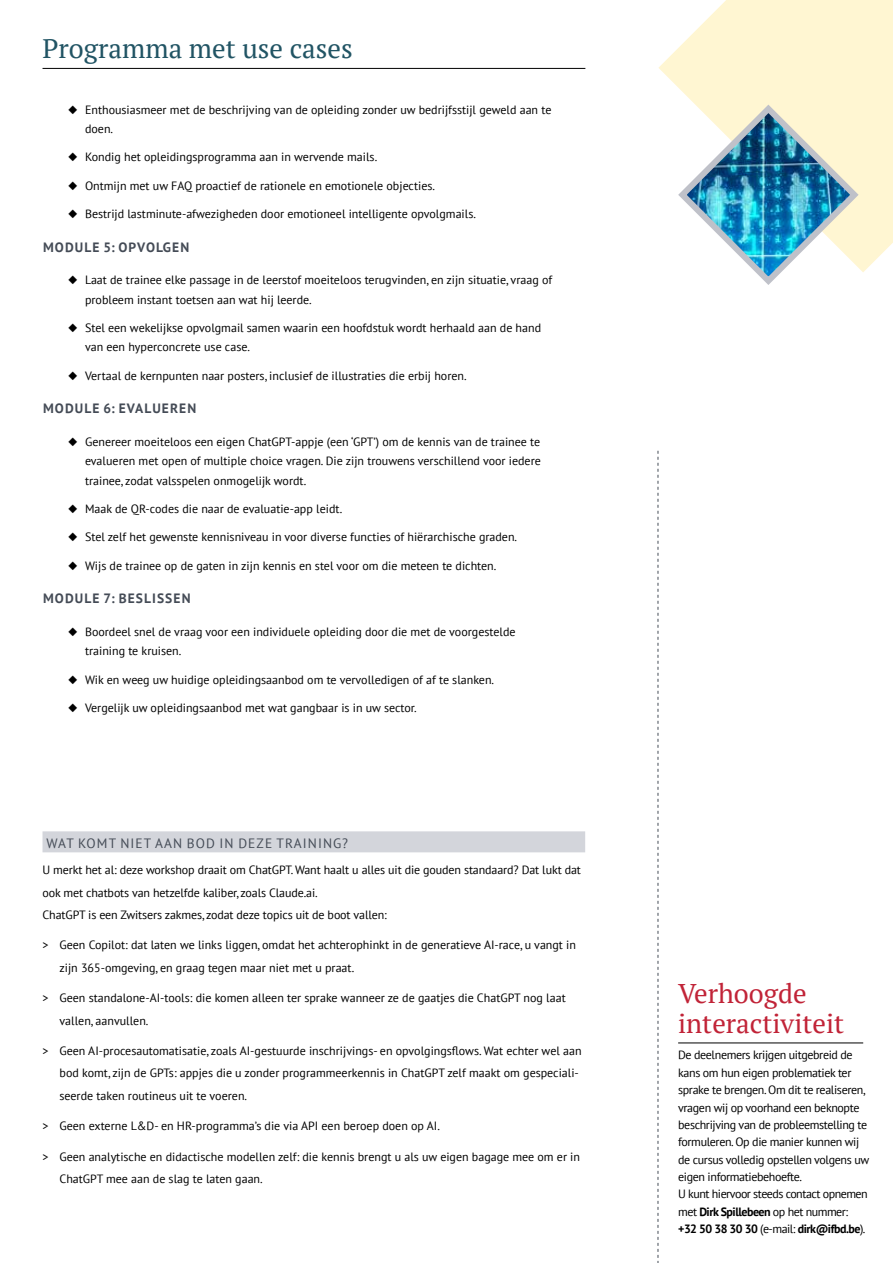
<style>
.page{position:relative;width:893px;height:1263px;background:#fff}
.page>*{position:absolute;margin:0;border:0;box-sizing:border-box;transform-origin:0 0}
.t1{font:27px/30px "PT Serif";color:#c12337}
.t2{font:27px "PT Serif";color:#215464}
.t3{font:700 13.5px "PT Sans";letter-spacing:.08em;color:#444b56}
.t4{font:13.5px "PT Sans";letter-spacing:.08em;color:#444b56}
.t5{font:12px/22.2px "PT Sans";color:#000}
.t6{font:12px/17.4px "PT Sans";letter-spacing:-.03em;color:#000}
.s1{font-weight:700}
</style>
<div class="page">
<svg style="left:658px;top:0;width:235px;height:272px;fill:#fff6d2"></svg>
<hr style="left:43px;top:68px;width:542px;height:1px;background:#000">
<svg style="left:658px;top:451px;width:1px;height:812px"></svg>
<hr style="left:678px;top:1042px;width:185px;height:1px;background:#000">
<img style="left:674px;top:100px;width:189px;height:185px">
<div style="left:43px;top:831px;width:542px;height:21px;background:#d3d5db"></div>
<h1 class="t2" style="left:43px;top:31px;width:312px">Programma met use cases</h1>
<p class="t5" style="left:85px;top:99px;width:468px;line-height:19.6px;text-indent:-17px">◆ Enthousiasmeer met de beschrijving van de opleiding zonder uw bedrijfsstijl geweld aan te doen.</p>
<p class="t5" style="left:68px;top:146px;width:311px">◆ Kondig het opleidingsprogramma aan in wervende mails.</p>
<p class="t5" style="left:68px;top:174px;width:368px">◆ Ontmijn met uw FAQ proactief de rationele en emotionele objecties.</p>
<p class="t5" style="left:68px;top:202px;width:409px">◆ Bestrijd lastminute-afwezigheden door emotioneel intelligente opvolgmails.</p>
<p class="t3" style="left:43px;top:238px;width:148px">MODULE 5: OPVOLGEN</p>
<p class="t5" style="left:85px;top:270px;width:469px;line-height:19.6px;text-indent:-17px">◆ Laat de trainee elke passage in de leerstof moeiteloos terugvinden, en zijn situatie, vraag of probleem instant toetsen aan wat hij leerde.</p>
<p class="t5" style="left:85px;top:317px;width:458px;line-height:19.6px;text-indent:-17px">◆ Stel een wekelijkse opvolgmail samen waarin een hoofdstuk wordt herhaald aan de hand van een hyperconcrete use case.</p>
<p class="t5" style="left:68px;top:364px;width:400px">◆ Vertaal de kernpunten naar posters, inclusief de illustraties die erbij horen.</p>
<p class="t3" style="left:43px;top:400px;width:155px">MODULE 6: EVALUEREN</p>
<p class="t5" style="left:85px;top:431px;width:457px;line-height:19.6px;text-align:justify;text-indent:-17px">◆ Genereer moeiteloos een eigen ChatGPT-appje (een ‘GPT’) om de kennis van de trainee te evalueren met open of multiple choice vragen. Die zijn trouwens verschillend voor iedere trainee, zodat valsspelen onmogelijk wordt.</p>
<p class="t5" style="left:68px;top:498px;width:276px">◆ Maak de QR-codes die naar de evaluatie-app leidt.</p>
<p class="t5" style="left:68px;top:526px;width:451px">◆ Stel zelf het gewenste kennisniveau in voor diverse functies of hiërarchische graden.</p>
<p class="t5" style="left:68px;top:554px;width:430px">◆ Wijs de trainee op de gaten in zijn kennis en stel voor om die meteen te dichten.</p>
<p class="t3" style="left:43px;top:590px;width:149px">MODULE 7: BESLISSEN</p>
<p class="t5" style="left:85px;top:621px;width:432px;line-height:19.6px;text-indent:-17px">◆ Boordeel snel de vraag voor een individuele opleiding door die met de voorgestelde training te kruisen.</p>
<p class="t5" style="left:68px;top:668px;width:428px">◆ Wik en weeg uw huidige opleidingsaanbod om te vervolledigen of af te slanken.</p>
<p class="t5" style="left:68px;top:696px;width:350px">◆ Vergelijk uw opleidingsaanbod met wat gangbaar is in uw sector.</p>
<p class="t4" style="left:46px;top:834px;width:303px">WAT KOMT NIET AAN BOD IN DEZE TRAINING?</p>
<p class="t5" style="left:43px;top:859px;width:540px">U merkt het al: deze workshop draait om ChatGPT. Want haalt u alles uit die gouden standaard? Dat lukt dat ook met chatbots van hetzelfde kaliber, zoals Claude.ai.<br>ChatGPT is een Zwitsers zakmes, zodat deze topics uit de boot vallen:</p>
<p class="t5" style="left:60px;top:934px;width:518px;text-indent:-17px">&gt; Geen Copilot: dat laten we links liggen, omdat het achterophinkt in de generatieve AI-race, u vangt in zijn 365-omgeving, en graag tegen maar niet met u praat.</p>
<p class="t5" style="left:60px;top:987px;width:508px;text-indent:-17px">&gt; Geen standalone-AI-tools: die komen alleen ter sprake wanneer ze de gaatjes die ChatGPT nog laat vallen, aanvullen.</p>
<p class="t5" style="left:60px;top:1040px;width:524px;text-indent:-17px">&gt; Geen AI-procesautomatisatie, zoals AI-gestuurde inschrijvings- en opvolgingsflows. Wat echter wel aan bod komt, zijn de GPTs: appjes die u zonder programmeerkennis in ChatGPT zelf maakt om gespeciali&shy;seerde taken routineus uit te voeren.</p>
<p class="t5" style="left:43px;top:1115px;width:399px">&gt; Geen externe L&amp;D- en HR-programma’s die via API een beroep doen op AI.</p>
<p class="t5" style="left:60px;top:1145px;width:522px;text-indent:-17px">&gt; Geen analytische en didactische modellen zelf: die kennis brengt u als uw eigen bagage mee om er in<br>ChatGPT mee aan de slag te laten gaan.</p>
<h1 class="t1" style="left:678px;top:978px;width:168px">Verhoogde interactiviteit</h1>
<p class="t6" style="left:678px;top:1046px;width:193px">De deelnemers krijgen uitgebreid de kans om hun eigen problematiek ter sprake te brengen. Om dit te realiseren, vragen wij op voorhand een beknopte beschrijving van de probleemstelling te formuleren. Op die manier kunnen wij de cursus volledig opstellen volgens uw eigen informatiebehoefte.<br>U kunt hiervoor steeds contact opnemen met <span class="s1">Dirk Spillebeen</span> op het nummer: <span class="s1">+32 50 38 30 30</span> (e-mail: <span class="s1">dirk@ifbd.be</span>).</p>
</div>
